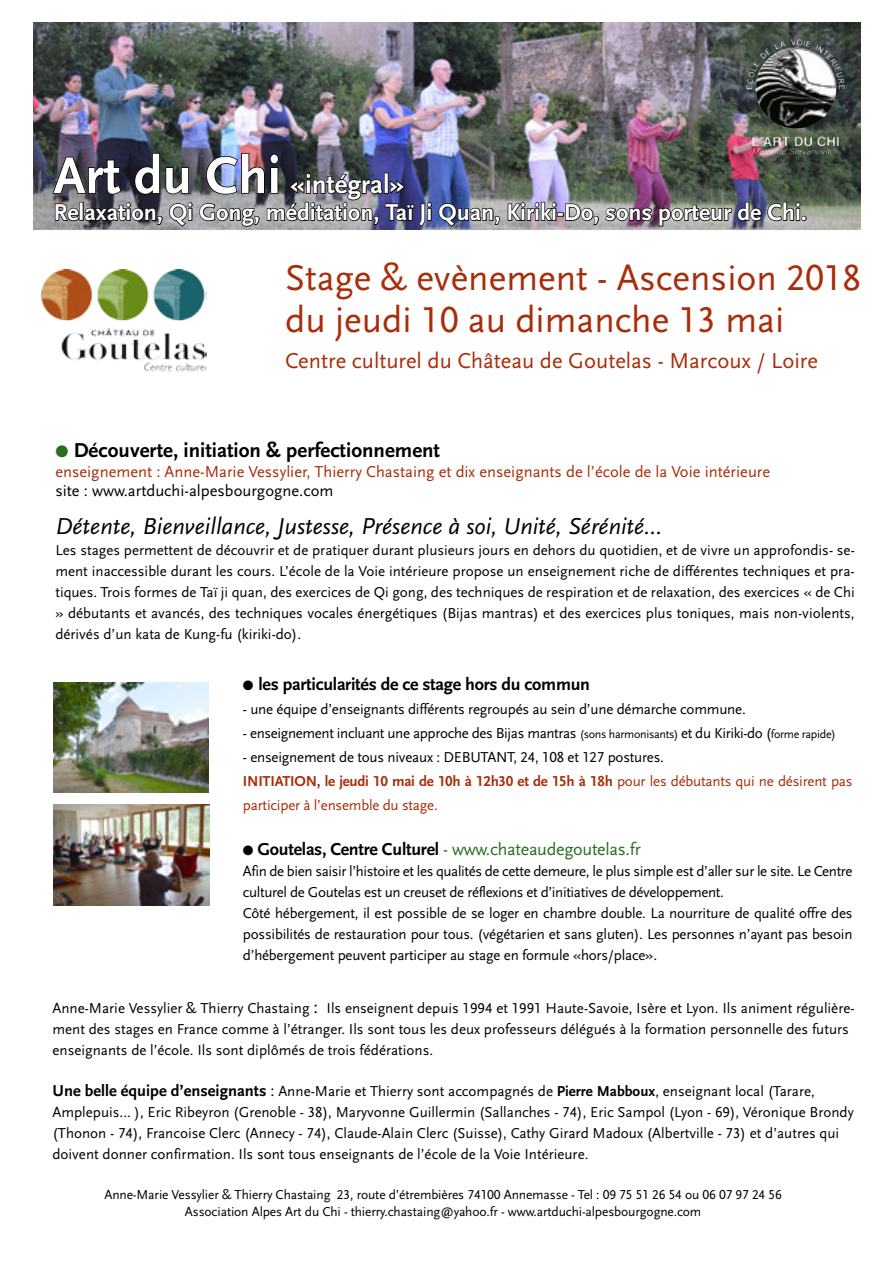
<style>
.page{position:relative;width:893px;height:1263px;background:#fff}
.page>*{position:absolute;margin:0;border:0;box-sizing:border-box;transform-origin:0 0}
.t1{font:37.5px/42px "Scala Sans Regular LF";color:#a92d0a}
.t2{font:27px "Scala Sans Bold LF";color:#fff}
.t3{font:24px "Scala Sans Bold LF";color:#fff}
.t4{font:24px "Scala Sans Regular LF Italic";color:#000}
.t5{font:22.5px "Scala Sans Regular LF";color:#a92d0a}
.t6{font:21px "Scala Sans Bold LF";color:#000}
.t7{font:18px "Scala Sans Regular LF";letter-spacing:-.015em;color:#296e22}
.t8{font:18px "Scala Sans Bold LF";letter-spacing:-.015em;color:#000}
.t9{font:16.5px "Scala Sans Regular LF";color:#a92d0a}
.t10{font:16.5px "Scala Sans Regular LF";color:#000}
.t11{font:15px/21px "Scala Sans Regular LF";color:#000}
.t12{font:15px "Scala Sans Regular LF";letter-spacing:-.025em;color:#000}
.t13{font:15px "Scala Sans Bold LF";letter-spacing:-.015em;color:#a92d0a}
.t14{font:15px "Scala Sans Regular LF";letter-spacing:-.015em;color:#a92d0a}
.t15{font:13.5px/16.2px "Scala Sans Regular LF";letter-spacing:-.01em;color:#000;text-align:center}
.s1{font-size:54px}
.s2{color:#296e22}
.s3{font-size:12px}
.s4{font-family:"Scala Sans Regular LF"}
.s5{color:#000}
.s6{font-family:"Scala Sans Bold LF";color:#000}
.s7{font-size:18px}
.s8{font-family:"Scala Sans Bold LF";font-size:16.5px}
.s9{font-size:16.5px}
.s10{font-family:"Scala Sans Bold LF"}
</style>
<div class="page">
<img style="left:33px;top:22px;width:827px;height:208px">
<img style="left:774px;top:39px;width:43px;height:10px">
<img style="left:51px;top:152px;width:381px;height:76px">
<div style="left:427px;top:208px;width:5px;height:13px;border:2px solid #000"></div>
<svg style="left:438px;top:202px;width:63px;height:26px;background:#5b637b"></svg>
<img style="left:507px;top:201px;width:300px;height:26px">
<img style="left:53px;top:682px;width:156px;height:110px">
<img style="left:53px;top:804px;width:156px;height:101px">
<img style="left:41px;top:269px;width:165px;height:103px">
<h2 class="t2" style="left:53px;top:170px;width:353px"><span class="s1">Art du Chi</span> «intégral»</h2>
<h3 class="t3" style="left:53px;top:199px;width:755px">Relaxation, Qi Gong, méditation, Taï Ji Quan, Kiriki-Do, sons porteur de Chi.</h3>
<h1 class="t1" style="left:285px;top:257px;width:578px">Stage &amp; evènement - Ascension 2018 du jeudi 10 au dimanche 13 mai</h1>
<h3 class="t5" style="left:285px;top:348px;width:534px">Centre culturel du Château de Goutelas - Marcoux / Loire</h3>
<h3 class="t6" style="left:55px;top:439px;width:386px"><span class="s2">●</span> Découverte, initiation &amp; perfectionnement</h3>
<p class="t9" style="left:55px;top:462px;width:716px">enseignement : Anne-Marie Vessylier, Thierry Chastaing et dix enseignants de l’école de la Voie intérieure</p>
<p class="t10" style="left:55px;top:482px;width:280px">site : www.artduchi-alpesbourgogne.com</p>
<h3 class="t4" style="left:55px;top:513px;width:609px">Détente, Bienveillance, Justesse, Présence à soi, Unité, Sérénité...</h3>
<p class="t11" style="left:55px;top:540px;width:801px;text-align:justify">Les stages permettent de découvrir et de pratiquer durant plusieurs jours en dehors du quotidien, et de vivre un approfondis- se&shy;ment inaccessible durant les cours. L’école de la Voie intérieure propose un enseignement riche de différentes techniques et pra&shy;tiques. Trois formes de Taï ji quan, des exercices de Qi gong, des techniques de respiration et de relaxation, des exercices « de Chi » débutants et avancés, des techniques vocales énergétiques (Bijas mantras) et des exercices plus toniques, mais non-violents, dérivés d’un kata de Kung-fu (kiriki-do).</p>
<p class="t8" style="left:243px;top:675px;width:349px">● les particularités de ce stage hors du commun</p>
<p class="t11" style="left:243px;top:699px;width:504px">- une équipe d’enseignants différents regroupés au sein d’une démarche commune.</p>
<p class="t12" style="left:243px;top:725px;width:594px">- enseignement incluant une approche des Bijas mantras <span class="s3">(sons harmonisants)</span> et du Kiriki-do (<span class="s3">forme rapide)</span></p>
<p class="t11" style="left:243px;top:747px;width:423px">- enseignement de tous niveaux : DEBUTANT, 24, 108 et 127 postures.</p>
<p class="t13" style="left:243px;top:773px;width:611px">INITIATION, le jeudi 10 mai de 10h à 12h30 et de 15h à 18h <span class="s4">pour les débutants qui ne désirent pas</span></p>
<p class="t14" style="left:243px;top:797px;width:196px">participer à l’ensemble du stage.</p>
<p class="t7" style="left:243px;top:840px;width:399px"><span class="s5">●</span> <span class="s6">Goutelas, Centre Culturel</span> - www.chateaudegoutelas.fr</p>
<p class="t11" style="left:243px;top:861px;width:611px">Afin de bien saisir l’histoire et les qualités de cette demeure, le plus simple est d’aller sur le site. Le Centre culturel de Goutelas est un creuset de réflexions et d’initiatives de développement.<br>Côté hébergement, il est possible de se loger en chambre double. La nourriture de qualité offre des possibilités de restauration pour tous. (végétarien et sans gluten). Les personnes n’ayant pas besoin d’hébergement peuvent participer au stage en formule «hors/place».</p>
<p class="t11" style="left:52px;top:998px;width:804px">Anne-Marie Vessylier &amp; Thierry Chastaing <span class="s7">:</span> Ils enseignent depuis 1994 et 1991 Haute-Savoie, Isère et Lyon. Ils animent régulière&shy;ment des stages en France comme à l’étranger. Ils sont tous les deux professeurs délégués à la formation personnelle des futurs enseignants de l’école. Ils sont diplômés de trois fédérations.</p>
<p class="t11" style="left:52px;top:1081px;width:803px"><span class="s8">Une belle équipe d’enseignants</span> <span class="s9">:</span> Anne-Marie et Thierry sont accompagnés de <span class="s10">Pierre Mabboux</span>, enseignant local (Tarare, Amplepuis... ), Eric Ribeyron (Grenoble - 38), Maryvonne Guillermin (Sallanches - 74), Eric Sampol (Lyon - 69), Véronique Brondy (Thonon - 74), Francoise Clerc (Annecy - 74), Claude-Alain Clerc (Suisse), Cathy Girard Madoux (Albertville - 73) et d’autres qui doivent donner confirmation. Ils sont tous enseignants de l’école de la Voie Intérieure.</p>
<p class="t15" style="left:104px;top:1187px;width:679px">Anne-Marie Vessylier &amp; Thierry Chastaing 23, route d’étrembières 74100 Annemasse - Tel : 09 75 51 26 54 ou 06 07 97 24 56<br>Association Alpes Art du Chi - thierry.chastaing@yahoo.fr - www.artduchi-alpesbourgogne.com</p>
</div>
